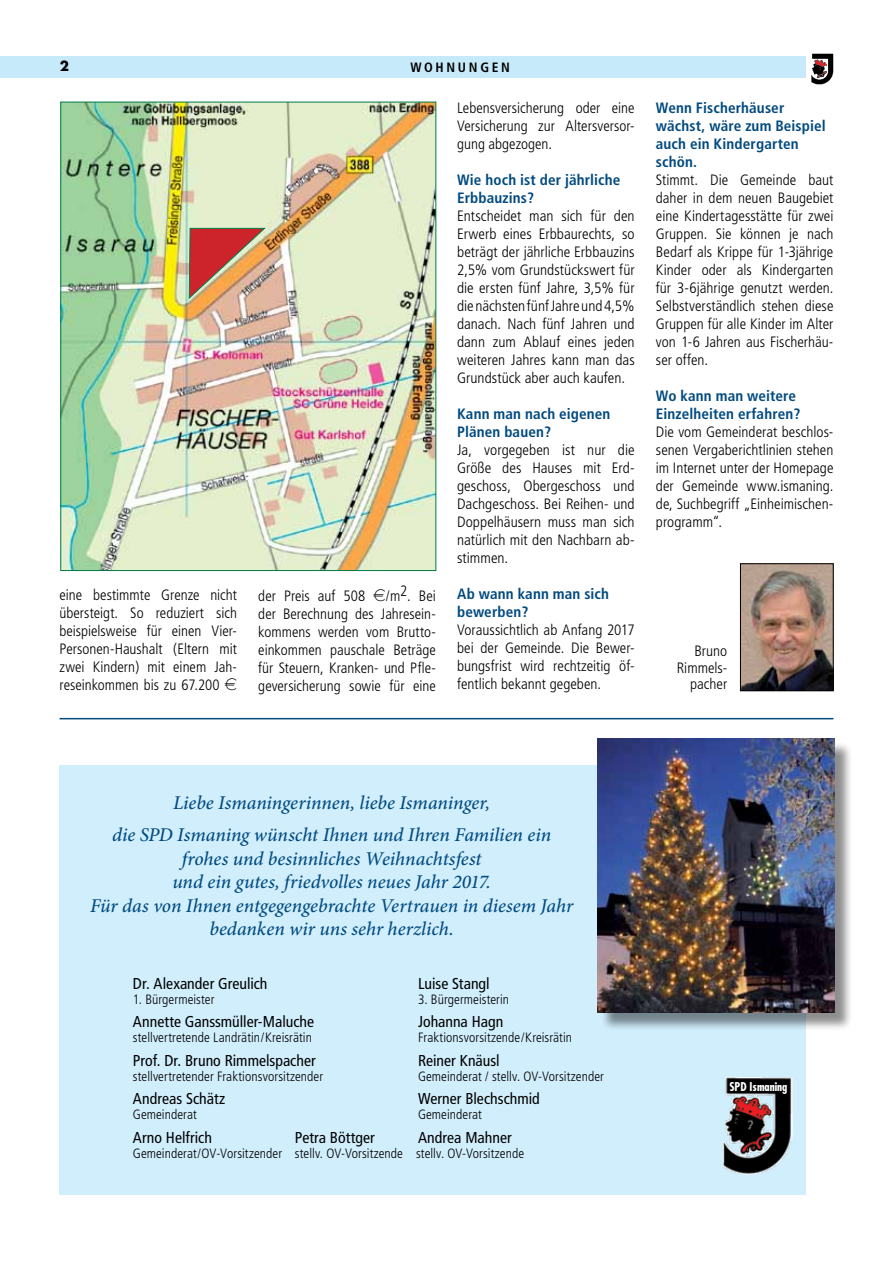
<style>
.page{position:relative;width:893px;height:1263px;background:#fff}
.page>*{position:absolute;margin:0;border:0;box-sizing:border-box;transform-origin:0 0}
.t1{font:italic 500 19.5px/23.4px "Minion Pro";letter-spacing:-.005em;color:#004a80;text-align:center}
.t2{font:condensed 15.75px "Frutiger";color:#000}
.t3{font:300 condensed 15px/18px "Frutiger";color:#000;text-align:justify}
.t4{font:700 condensed 15px/18px "Frutiger";letter-spacing:.01em;color:#004a80}
.t5{font:300 condensed 13.5px "Frutiger";letter-spacing:.005em;color:#000}
.t6{font:700 condensed 13.5px "Frutiger";letter-spacing:.2em;color:#000}
.t7{font:700 13.5px "Futura";color:#000}
.t8{font:700 condensed 11.85px "Futura";color:#fff}
.s1{font-family:"Euro font";font-weight:400;font-stretch:normal}
</style>
<div class="page">
<img style="left:811px;top:53px;width:22px;height:32px">
<div style="left:0;top:57px;width:805px;height:21px;background:#c7eafb"></div>
<img style="left:742px;top:565px;width:90px;height:124px">
<div style="left:740px;top:563px;width:94px;height:128px;border:1px solid #000"></div>
<img style="left:62px;top:104px;width:372px;height:465px">
<img style="left:188px;top:228px;width:78px;height:71px">
<div style="left:60px;top:765px;width:746px;height:430px;background:#d1eefc"></div>
<img style="left:724px;top:1077px;width:68px;height:97px">
<div style="left:600px;top:741px;width:253px;height:290px;background:#000;opacity:.45"></div>
<img style="left:597px;top:738px;width:237px;height:274px">
<hr style="left:60px;top:718px;width:773px;height:1px;background:#004a80">
<p class="t7" style="left:60px;top:57px;width:11px">2</p>
<p class="t6" style="left:410px;top:59px;width:166px">Wohnungenr Montag</p>
<p class="t3" style="left:60px;top:586px;width:179px">eine bestimmte Grenze nicht übersteigt. So reduziert sich beispielsweise für einen Vier-Personen-Haushalt (Eltern mit zwei Kindern) mit einem Jah&shy;reseinkommen bis zu 67.200 <span class="s1">a</span></p>
<p class="t3" style="left:258px;top:587px;width:179px">der Preis auf 508 <span class="s1">a</span>/m2. Bei der Berechnung des Jahresein&shy;kommens werden vom Brutto&shy;einkommen pauschale Beträge für Steuern, Kranken- und Pfle&shy;geversicherung sowie für eine</p>
<p class="t3" style="left:457px;top:99px;width:179px">Lebensversicherung oder eine Versicherung zur Altersversor&shy;gung abgezogen.</p>
<p class="t4" style="left:457px;top:171px;width:165px">Wie hoch ist der jährliche<br>Erbbauzins?</p>
<p class="t3" style="left:457px;top:207px;width:179px">Entscheidet man sich für den Erwerb eines Erbbaurechts, so beträgt der jährliche Erbbauzins 2,5% vom Grundstückswert für die ersten fünf Jahre, 3,5% für die nächsten fünf Jahre und 4,5% danach. Nach fünf Jahren und dann zum Ablauf eines jeden weiteren Jahres kann man das Grundstück aber auch kaufen.</p>
<p class="t4" style="left:457px;top:405px;width:155px">Kann man nach eigenen<br>Plänen bauen?</p>
<p class="t3" style="left:457px;top:441px;width:179px">Ja, vorgegeben ist nur die Größe des Hauses mit Erd&shy;geschoss, Obergeschoss und Dachgeschoss. Bei Reihen- und Doppelhäusern muss man sich natürlich mit den Nachbarn ab&shy;stimmen.</p>
<p class="t4" style="left:457px;top:585px;width:153px">Ab wann kann man sich bewerben?</p>
<p class="t3" style="left:457px;top:621px;width:179px">Voraussichtlich ab Anfang 2017 bei der Gemeinde. Die Bewer&shy;bungsfrist wird rechtzeitig öf&shy;fentlich bekannt gegeben.</p>
<p class="t4" style="left:656px;top:99px;width:171px">Wenn Fischerhäuser wächst, wäre zum Beispiel auch ein Kindergarten schön.</p>
<p class="t3" style="left:656px;top:171px;width:179px">Stimmt. Die Gemeinde baut daher in dem neuen Baugebiet eine Kindertagesstätte für zwei Gruppen. Sie können je nach Bedarf als Krippe für 1-3jährige Kinder oder als Kindergarten für 3-6jährige genutzt werden.<br>Selbstverständlich stehen diese Gruppen für alle Kinder im Alter von 1-6 Jahren aus Fischerhäu&shy;ser offen.</p>
<p class="t4" style="left:656px;top:387px;width:146px">Wo kann man weitere<br>Einzelheiten erfahren?</p>
<p class="t3" style="left:656px;top:423px;width:179px">Die vom Gemeinderat beschlos&shy;senen Vergaberichtlinien stehen im Internet unter der Homepage der Gemeinde www.ismaning. de, Suchbegriff „Einheimischen&shy;programm“.</p>
<p class="t3" style="left:677px;top:643px;width:52px;line-height:16.5px;text-align:right">Bruno<br>Rimmels&shy;pacher</p>
<h1 class="t1" style="left:112px;top:787px;width:440px;line-height:32px">Liebe Ismaningerinnen, liebe Ismaninger,<br>die SPD Ismaning wünscht Ihnen und Ihren Familien ein</h1>
<h1 class="t1" style="left:90px;top:847px;width:485px">frohes und besinnliches Weihnachtsfest<br>und ein gutes, friedvolles neues Jahr 2017.<br>Für das von Ihnen entgegengebrachte Vertrauen in diesem Jahr bedanken wir uns sehr herzlich.</h1>
<p class="t2" style="left:133px;top:974px;width:136px">Dr. Alexander Greulich</p>
<p class="t2" style="left:418px;top:974px;width:73px">Luise Stangl</p>
<p class="t5" style="left:133px;top:991px;width:83px">1. Bürgermeister</p>
<p class="t5" style="left:418px;top:991px;width:93px">3. Bürgermeisterin</p>
<p class="t2" style="left:133px;top:1013px;width:183px">Annette Ganssmüller-Maluche</p>
<p class="t2" style="left:418px;top:1013px;width:87px">Johanna Hagn</p>
<p class="t5" style="left:133px;top:1030px;width:181px">stellvertretende Landrätin/Kreisrätin</p>
<p class="t5" style="left:418px;top:1030px;width:156px">Fraktionsvorsitzende/Kreisrätin</p>
<p class="t2" style="left:133px;top:1051px;width:184px">Prof. Dr. Bruno Rimmelspacher</p>
<p class="t2" style="left:418px;top:1051px;width:83px">Reiner Knäusl</p>
<p class="t5" style="left:133px;top:1068px;width:192px">stellvertretender Fraktionsvorsitzender</p>
<p class="t5" style="left:418px;top:1068px;width:187px">Gemeinderat / stellv. OV-Vorsitzender</p>
<p class="t2" style="left:133px;top:1090px;width:94px">Andreas Schätz</p>
<p class="t2" style="left:418px;top:1090px;width:123px">Werner Blechschmid</p>
<p class="t5" style="left:133px;top:1107px;width:66px">Gemeinderat</p>
<p class="t5" style="left:418px;top:1107px;width:66px">Gemeinderat</p>
<p class="t2" style="left:133px;top:1128px;width:81px">Arno Helfrich</p>
<p class="t2" style="left:295px;top:1128px;width:81px">Petra Böttger</p>
<p class="t2" style="left:418px;top:1128px;width:95px">Andrea Mahner</p>
<p class="t5" style="left:133px;top:1145px;width:393px">Gemeinderat/OV-Vorsitzender stellv. OV-Vorsitzende stellv. OV-Vorsitzende</p>
<p class="t8" style="left:729px;top:1079px;width:60px">SPD Ismaning</p>
</div>
